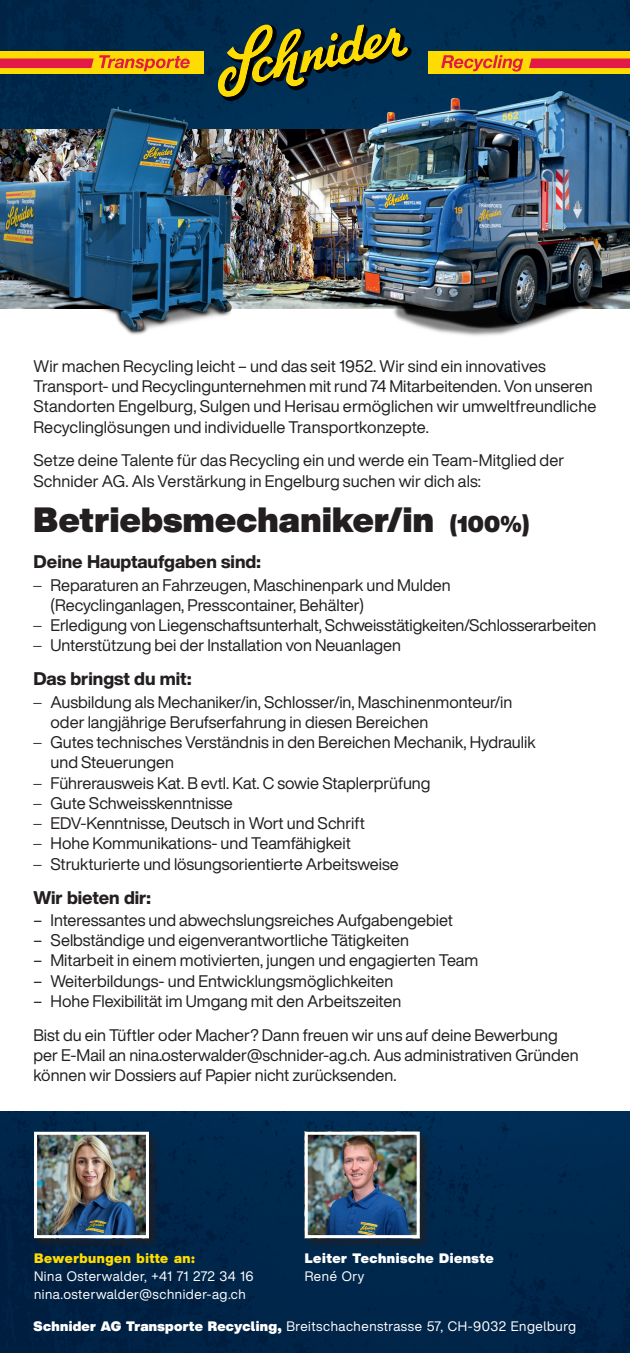
<style>
.page{position:relative;width:630px;height:1353px;background:#fff}
.page>*{position:absolute;margin:0;border:0;box-sizing:border-box;transform-origin:0 0}
.t1{font:900 34.5px "Helvetica Now Display";letter-spacing:.01em;color:#231f20}
.t2{font:800 18px "Helvetica Now Display";color:#231f20}
.t3{font:16.5px/20.2px "Helvetica Now Display";color:#231f20}
.t4{font:13.5px/18px "Helvetica Now Display";letter-spacing:.04em;color:#fff}
.t5{font:900 13.5px "Helvetica Now Display";letter-spacing:.04em;color:#fff}
.t6{font:900 13.5px "Helvetica Now Display";letter-spacing:.04em;color:#ffdc01}
.s1{font-size:22.5px}
.s2{font-family:"Frutiger LT Std";font-weight:300;font-stretch:condensed}
.s3{font-weight:900}
</style>
<div class="page">
<img style="left:0;top:0;width:629px;height:1352px">
<svg style="left:215px;top:23px;width:196px;height:78px;background:#4b582b"></svg>
<div style="left:0;top:51px;width:204px;height:23px;background:#ffdc01"></div>
<svg style="left:0;top:55px;width:189px;height:16px"></svg>
<div style="left:0;top:130px;width:629px;height:980px;background:#fff"></div>
<div style="left:304px;top:1130px;width:127px;height:119px;background:#231f20;opacity:.75"></div>
<img style="left:308px;top:1135px;width:107px;height:98px">
<div style="left:304px;top:1131px;width:115px;height:106px;border:3px solid #fff"></div>
<div style="left:33px;top:1130px;width:127px;height:119px;background:#231f20;opacity:.75"></div>
<img style="left:38px;top:1135px;width:107px;height:98px">
<div style="left:34px;top:1131px;width:115px;height:106px;border:3px solid #fff"></div>
<img style="left:263px;top:130px;width:59px;height:178px">
<img style="left:322px;top:51px;width:307px;height:285px">
<img style="left:0;top:100px;width:263px;height:235px">
<p class="t3" style="left:33px;top:356px;width:564px">Wir machen Recycling leicht – und das seit 1952. Wir sind ein innovatives Transport- und Recyclingunternehmen mit rund 74 Mitarbeitenden. Von unseren Standorten Engelburg, Sulgen und Herisau ermöglichen wir umweltfreundliche Recyclinglösungen und individuelle Transportkonzepte.</p>
<p class="t3" style="left:33px;top:450px;width:532px">Setze deine Talente für das Recycling ein und werde ein Team-Mitglied der<br>Schnider AG. Als Verstärkung in Engelburg suchen wir dich als:</p>
<h1 class="t1" style="left:33px;top:494px;width:497px">Betriebsmechaniker/in <span class="s1">(100%)</span></h1>
<p class="t2" style="left:33px;top:549px;width:228px">Deine Hauptaufgaben sind:</p>
<p class="t3" style="left:50px;top:574px;width:401px;text-indent:-17px"><span class="s2">–</span> Reparaturen an Fahrzeugen, Maschinenpark und Mulden (Recyclinganlagen, Presscontainer, Behälter)</p>
<p class="t3" style="left:33px;top:615px;width:564px"><span class="s2">–</span> Erledigung von Liegenschaftsunterhalt, Schweisstätigkeiten/Schlosserarbeiten</p>
<p class="t3" style="left:33px;top:635px;width:369px"><span class="s2">–</span> Unterstützung bei der Installation von Neuanlagen</p>
<p class="t2" style="left:33px;top:666px;width:159px">Das bringst du mit:</p>
<p class="t3" style="left:50px;top:691px;width:463px;text-indent:-17px"><span class="s2">–</span> Ausbildung als Mechaniker/in, Schlosser/in, Maschinenmonteur/in oder langjährige Berufserfahrung in diesen Bereichen</p>
<p class="t3" style="left:50px;top:732px;width:486px;text-indent:-17px"><span class="s2">–</span> Gutes technisches Verständnis in den Bereichen Mechanik, Hydraulik und Steuerungen</p>
<p class="t3" style="left:33px;top:772px;width:398px"><span class="s2">–</span> Führerausweis Kat. B evtl. Kat. C sowie Staplerprüfung</p>
<p class="t3" style="left:33px;top:792px;width:201px"><span class="s2">–</span> Gute Schweisskenntnisse</p>
<p class="t3" style="left:33px;top:813px;width:333px"><span class="s2">–</span> EDV-Kenntnisse, Deutsch in Wort und Schrift</p>
<p class="t3" style="left:33px;top:833px;width:319px"><span class="s2">–</span> Hohe Kommunikations- und Teamfähigkeit</p>
<p class="t3" style="left:33px;top:853px;width:366px"><span class="s2">–</span> Strukturierte und lösungsorientierte Arbeitsweise</p>
<p class="t2" style="left:33px;top:884px;width:119px">Wir bieten dir:</p>
<p class="t3" style="left:33px;top:909px;width:420px">– Interessantes und abwechslungsreiches Aufgabengebiet</p>
<p class="t3" style="left:33px;top:929px;width:377px">– Selbständige und eigenverantwortliche Tätigkeiten</p>
<p class="t3" style="left:33px;top:950px;width:446px">– Mitarbeit in einem motivierten, jungen und engagierten Team</p>
<p class="t3" style="left:33px;top:970px;width:361px">– Weiterbildungs- und Entwicklungsmöglichkeiten</p>
<p class="t3" style="left:33px;top:983px;width:525px;line-height:33.8px">– Hohe Flexibilität im Umgang mit den Arbeitszeiten<br>Bist du ein Tüftler oder Macher? Dann freuen wir uns auf deine Bewerbung</p>
<p class="t3" style="left:33px;top:1044px;width:546px">per E-Mail an nina.osterwalder@schnider-ag.ch. Aus administrativen Gründen können wir Dossiers auf Papier nicht zurücksenden.</p>
<p class="t5" style="left:304px;top:1247px;width:190px">Leiter Technische Dienste</p>
<p class="t4" style="left:304px;top:1266px;width:61px">René Ory</p>
<p class="t6" style="left:34px;top:1248px;width:162px">Bewerbungen bitte an:</p>
<p class="t4" style="left:34px;top:1266px;width:221px">Nina Osterwalder, +41 71 272 34 16 nina.osterwalder@schnider-ag.ch</p>
<p class="t4" style="left:33px;top:1316px;width:543px"><span class="s3">Schnider AG Transporte Recycling,</span> Breitschachenstrasse 57, CH-9032 Engelburg</p>
</div>
